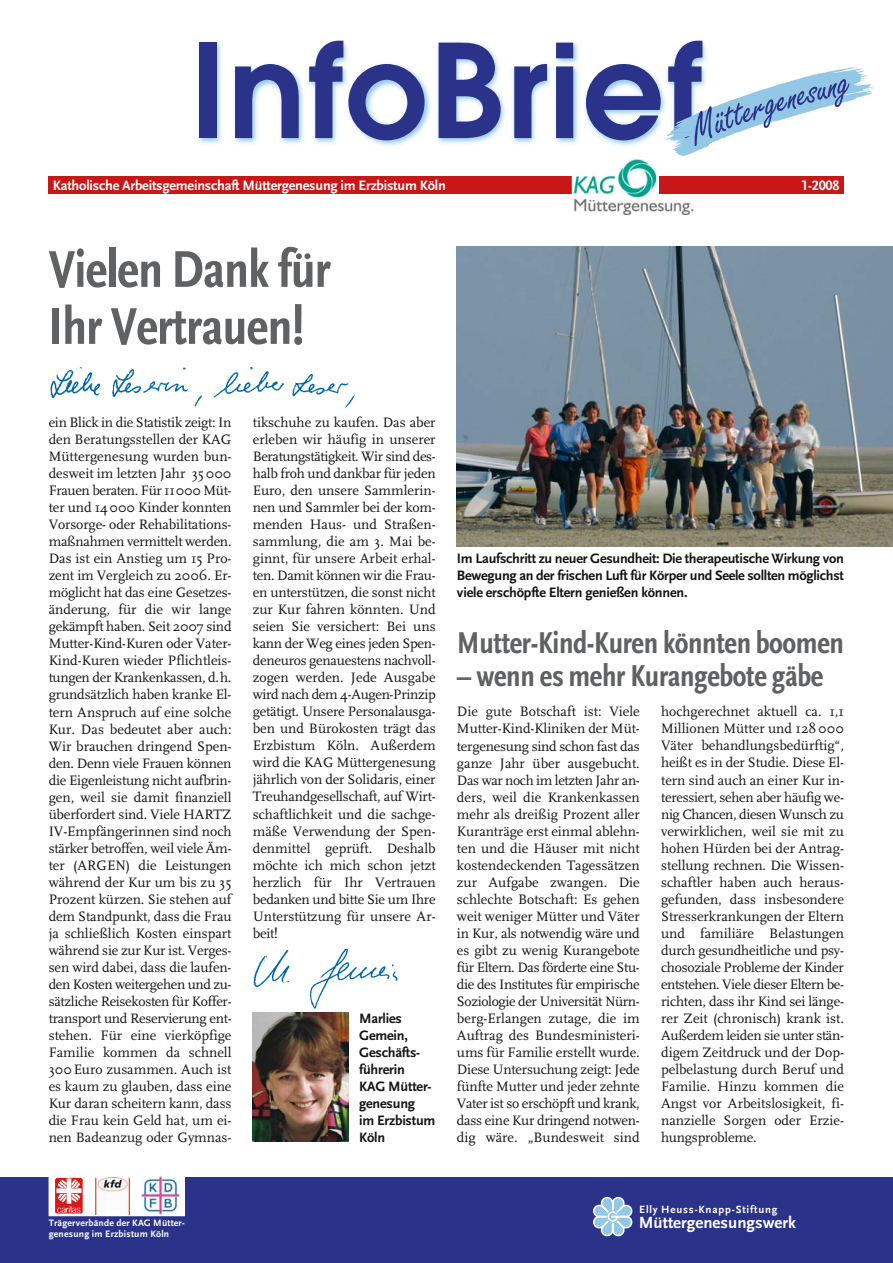
<style>
.page{position:relative;width:893px;height:1263px;background:#fff}
.page>*{position:absolute;margin:0;border:0;box-sizing:border-box;transform-origin:0 0}
.t1{font:600 129px "Avant Garde";letter-spacing:.015em;color:#2a3289}
.t2{font:54px/57px "Scala Sans Bold Con";letter-spacing:-.01em;color:#606162}
.t3{font:31.5px "Scala Sans Bold Con";letter-spacing:-.01em;color:#606162}
.t4{font:700 16.95px "Scala Sans";color:#fff}
.t5{font:14.25px/17px "Scala";color:#141314;text-align:justify}
.t6{font:700 14.25px/17px "Scala Sans";letter-spacing:-.015em;color:#141314}
.t7{font:700 14.25px "Scala Sans";letter-spacing:-.015em;color:#fff}
.t8{font:700 14.25px "Scala Sans Caps";color:#fff}
.t9{font:700 10.95px "Scala Sans";letter-spacing:.075em;color:#fff}
.t10{font:700 9.75px/11.7px "Scala Sans";letter-spacing:.015em;color:#fff}
.s1{font-family:"Scala Sans"}
</style>
<div class="page">
<div style="left:0;top:1178px;width:893px;height:85px;background:#2a3289"></div>
<svg style="left:593px;top:1196px;width:40px;height:41px"></svg>
<img style="left:161px;top:42px;width:545px;height:135px">
<img style="left:457px;top:247px;width:436px;height:299px">
<div style="left:49px;top:177px;width:795px;height:17px;background:#c71716"></div>
<div style="left:49px;top:1174px;width:135px;height:42px;background:#fff"></div>
<img style="left:55px;top:1178px;width:28px;height:36px;border-radius:2px">
<img style="left:95px;top:1178px;width:35px;height:36px">
<img style="left:142px;top:1177px;width:38px;height:38px">
<svg style="left:572px;top:67px;width:302px;height:145px"></svg>
<img style="left:574px;top:159px;width:119px;height:56px">
<img style="left:50px;top:368px;width:305px;height:40px">
<img style="left:253px;top:1012px;width:95px;height:130px">
<img style="left:253px;top:948px;width:145px;height:61px">
<h1 class="t1" style="left:190px;top:43px;width:514px">InfoBrief</h1>
<p class="t7" style="left:53px;top:179px;width:394px">Katholische Arbeitsgemeinschaft Müttergenesung im Erzbistum Köln</p>
<p class="t8" style="left:801px;top:176px;width:40px">1<span class="s1">-</span>2008</p>
<h2 class="t2" style="left:49px;top:245px;width:283px">Vielen Dank für<br>Ihr Vertrauen!</h2>
<p class="t5" style="left:49px;top:415px;width:184px">ein Blick in die Statistik zeigt: In den Beratungsstellen der KAG Müttergenesung wurden bun&shy;desweit im letzten Jahr 35000<br>Frauen beraten. Für 11000 Müt&shy;ter und 14000 Kinder konnten Vorsorge- oder Rehabilitations&shy;maßnahmen vermittelt werden.<br>Das ist ein Anstieg um 15 Pro&shy;zent im Vergleich zu 2006. Er&shy;möglicht hat das eine Gesetzes&shy;änderung, für die wir lange gekämpft haben. Seit 2007 sind Mutter-Kind-Kuren oder Vater-Kind-Kuren wieder Pflichtleis&shy;tungen der Krankenkassen, d.h. grundsätzlich haben kranke El&shy;tern Anspruch auf eine solche Kur. Das bedeutet aber auch:<br>Wir brauchen dringend Spen&shy;den. Denn viele Frauen können die Eigenleistung nicht aufbrin&shy;gen, weil sie damit finanziell überfordert sind. Viele HARTZ IV-Empfängerinnen sind noch stärker betroffen, weil viele Äm&shy;ter (ARGEN) die Leistungen während der Kur um bis zu 35<br>Prozent kürzen. Sie stehen auf dem Standpunkt, dass die Frau ja schließlich Kosten einspart während sie zur Kur ist. Verges&shy;sen wird dabei, dass die laufen&shy;den Kosten weitergehen und zu&shy;sätzliche Reisekosten für Koffer&shy;transport und Reservierung ent&shy;stehen. Für eine vierköpfige Familie kommen da schnell 300Euro zusammen. Auch ist es kaum zu glauben, dass eine Kur daran scheitern kann, dass die Frau kein Geld hat, um ei&shy;nen Badeanzug oder Gymnas-</p>
<p class="t5" style="left:253px;top:415px;width:184px">tikschuhe zu kaufen. Das aber erleben wir häufig in unserer Beratungstätigkeit. Wir sind des&shy;halb froh und dankbar für jeden Euro, den unsere Sammlerin&shy;nen und Sammler bei der kom&shy;menden Haus- und Straßen&shy;sammlung, die am 3. Mai be&shy;ginnt, für unsere Arbeit erhal&shy;ten. Damit können wir die Frau&shy;en unterstützen, die sonst nicht zur Kur fahren könnten. Und seien Sie versichert: Bei uns kann der Weg eines jeden Spen&shy;deneuros genauestens nachvoll&shy;zogen werden. Jede Ausgabe wird nach dem 4-Augen-Prinzip getätigt. Unsere Personalausga&shy;ben und Bürokosten trägt das Erzbistum Köln. Außerdem wird die KAG Müttergenesung jährlich von der Solidaris, einer Treuhandgesellschaft, auf Wirt&shy;schaftlichkeit und die sachge&shy;mäße Verwendung der Spen&shy;denmittel geprüft. Deshalb möchte ich mich schon jetzt herzlich für Ihr Vertrauen bedanken und bitte Sie um Ihre Unterstützung für unsere Ar&shy;beit!</p>
<p class="t6" style="left:359px;top:1011px;width:78px">Marlies<br>Gemein,<br>Geschäfts&shy;führerin<br>KAG Mütter&shy;genesung<br>im Erzbistum<br>Köln</p>
<p class="t6" style="left:457px;top:551px;width:388px;text-align:justify">Im Laufschritt zu neuer Gesundheit: Die therapeutische Wirkung von Bewegung an der frischen Luft für Körper und Seele sollten möglichst viele erschöpfte Eltern genießen können.</p>
<h3 class="t3" style="left:457px;top:630px;width:388px">Mutter-Kind-Kuren könnten boomen</h3>
<h3 class="t3" style="left:457px;top:663px;width:368px">– wenn es mehr Kurangebote gäbe</h3>
<p class="t5" style="left:457px;top:704px;width:184px">Die gute Botschaft ist: Viele Mutter-Kind-Kliniken der Müt&shy;tergenesung sind schon fast das ganze Jahr über ausgebucht.<br>Das war noch im letzten Jahr an&shy;ders, weil die Krankenkassen mehr als dreißig Prozent aller Kuranträge erst einmal ablehn&shy;ten und die Häuser mit nicht kostendeckenden Tagessätzen zur Aufgabe zwangen. Die schlechte Botschaft: Es gehen weit weniger Mütter und Väter in Kur, als notwendig wäre und es gibt zu wenig Kurangebote für Eltern. Das förderte eine Stu&shy;die des Institutes für empirische Soziologie der Universität Nürn&shy;berg-Erlangen zutage, die im Auftrag des Bundesministeri&shy;ums für Familie erstellt wurde.<br>Diese Untersuchung zeigt: Jede fünfte Mutter und jeder zehnte Vater ist so erschöpft und krank, dass eine Kur dringend notwen&shy;dig wäre. „Bundesweit sind</p>
<p class="t5" style="left:661px;top:704px;width:184px">hochgerechnet aktuell ca. 1,1<br>Millionen Mütter und 128000<br>Väter behandlungsbedürftig“, heißt es in der Studie. Diese El&shy;tern sind auch an einer Kur in&shy;teressiert, sehen aber häufig we&shy;nig Chancen, diesen Wunsch zu verwirklichen, weil sie mit zu hohen Hürden bei der Antrag&shy;stellung rechnen. Die Wissen&shy;schaftler haben auch heraus&shy;gefunden, dass insbesondere Stresserkrankungen der Eltern und familiäre Belastungen durch gesundheitliche und psy&shy;chosoziale Probleme der Kinder entstehen. Viele dieser Eltern be&shy;richten, dass ihr Kind sei länge&shy;rer Zeit (chronisch) krank ist.<br>Außerdem leiden sie unter stän&shy;digem Zeitdruck und der Dop&shy;pelbelastung durch Beruf und Familie. Hinzu kommen die Angst vor Arbeitslosigkeit, fi&shy;nanzielle Sorgen oder Erzie&shy;hungsprobleme.</p>
<p class="t10" style="left:49px;top:1217px;width:138px">Trägerverbände der KAG Mütter&shy;genesung im Erzbistum Köln</p>
<p class="t9" style="left:639px;top:1205px;width:140px">Elly Heuss-Knapp-Stiftung</p>
<p class="t4" style="left:639px;top:1216px;width:159px">Müttergenesungswerk</p>
</div>
